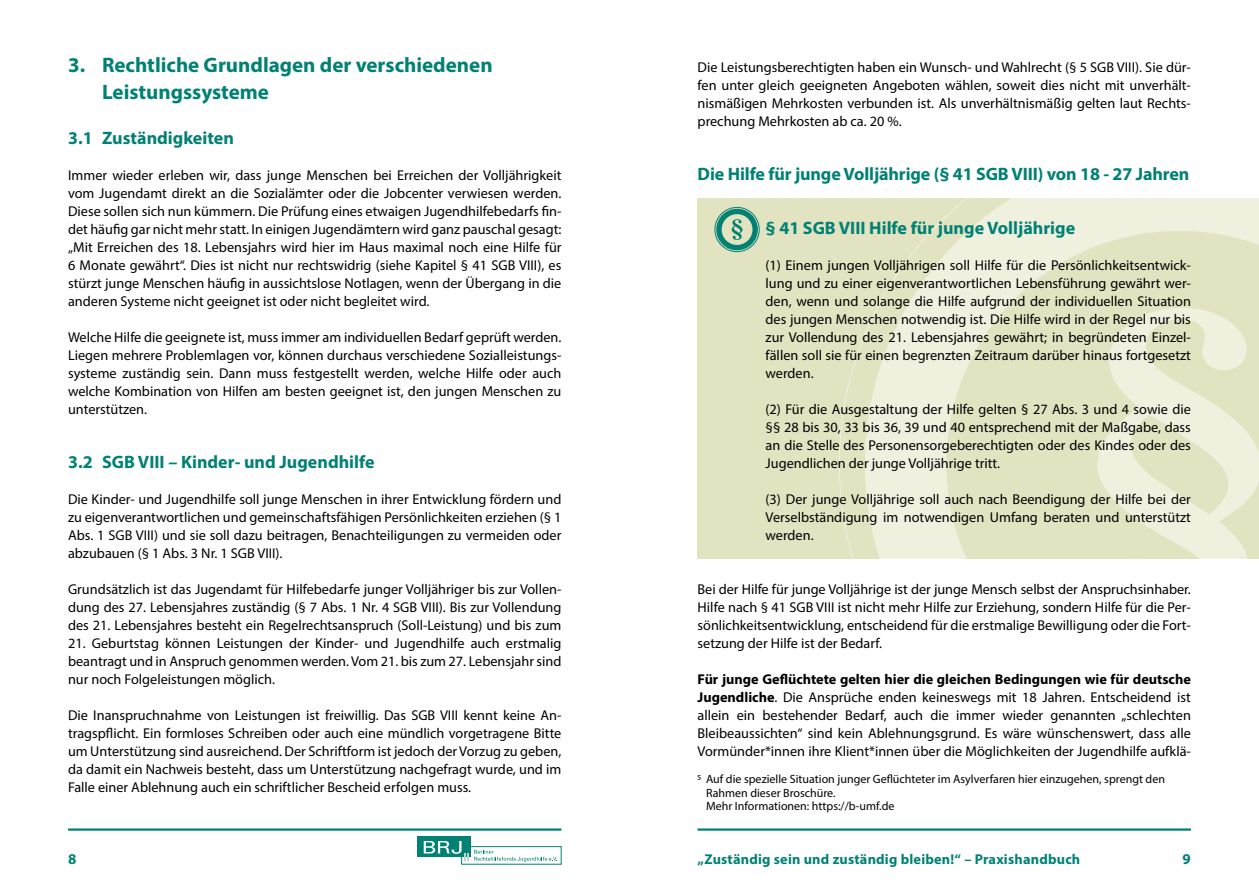
<style>
.page{position:relative;width:1259px;height:893px;background:#fff}
.page>*{position:absolute;margin:0;border:0;box-sizing:border-box;transform-origin:0 0}
.t1{font:700 21px/27px "Myriad Pro";color:#008174}
.t2{font:700 18px "Myriad Pro";color:#008174}
.t3{font:700 15px "Myriad Pro";color:#008174}
.t4{font:14.25px/18px "Myriad Pro";color:#000;text-align:justify}
.t5{font:700 14.25px "Myriad Pro";letter-spacing:.015em;color:#008174}
.t6{font:12px/13.5px "Myriad Pro";color:#000}
.s1{font-weight:700}
</style>
<div class="page">
<div style="left:697px;top:198px;width:562px;height:360px;background:#e2e3c0"></div>
<svg style="left:865px;top:198px;width:394px;height:361px"></svg>
<svg style="left:1097px;top:308px;width:162px;height:251px"></svg>
<hr style="left:697px;top:828px;width:494px;height:3px;background:#008174">
<hr style="left:68px;top:828px;width:493px;height:3px;background:#008174">
<div style="left:714px;top:207px;width:45px;height:45px;border:1px solid #008174;border-radius:50%"></div>
<svg style="left:716px;top:209px;width:42px;height:41px"></svg>
<div style="left:461px;top:846px;width:100px;height:18px;border:1px solid #008174"></div>
<div style="left:417px;top:837px;width:54px;height:20px;background:#008174"></div>
<svg style="left:474px;top:850px;width:83px;height:12px"></svg>
<svg style="left:424px;top:841px;width:44px;height:20px"></svg>
<h1 class="t1" style="left:102px;top:51px;width:392px;text-indent:-34px">3. Rechtliche Grundlagen der verschiedenen<br>Leistungssysteme</h1>
<p class="t2" style="left:68px;top:126px;width:167px">3.1 Zuständigkeiten</p>
<p class="t4" style="left:68px;top:166px;width:495px">Immer wieder erleben wir, dass junge Menschen bei Erreichen der Volljährigkeit vom Jugendamt direkt an die Sozialämter oder die Jobcenter verwiesen werden.<br>Diese sollen sich nun kümmern. Die Prüfung eines etwaigen Jugendhilfebedarfs fin&shy;det häufig gar nicht mehr statt. In einigen Jugendämtern wird ganz pauschal gesagt: „Mit Erreichen des 18. Lebensjahrs wird hier im Haus maximal noch eine Hilfe für 6 Monate gewährt“. Dies ist nicht nur rechtswidrig (siehe Kapitel § 41 SGB VIII), es stürzt junge Menschen häufig in aussichtslose Notlagen, wenn der Übergang in die anderen Systeme nicht geeignet ist oder nicht begleitet wird.</p>
<p class="t4" style="left:68px;top:328px;width:495px">Welche Hilfe die geeignete ist, muss immer am individuellen Bedarf geprüft werden.<br>Liegen mehrere Problemlagen vor, können durchaus verschiedene Sozialleistungs&shy;systeme zuständig sein. Dann muss festgestellt werden, welche Hilfe oder auch welche Kombination von Hilfen am besten geeignet ist, den jungen Menschen zu unterstützen.</p>
<p class="t2" style="left:68px;top:450px;width:308px">3.2 SGB VIII – Kinder- und Jugendhilfe</p>
<p class="t4" style="left:68px;top:490px;width:495px">Die Kinder- und Jugendhilfe soll junge Menschen in ihrer Entwicklung fördern und zu eigenverantwortlichen und gemeinschaftsfähigen Persönlichkeiten erziehen (§ 1<br>Abs. 1 SGB VIII) und sie soll dazu beitragen, Benachteiligungen zu vermeiden oder abzubauen (§ 1 Abs. 3 Nr. 1 SGB VIII).</p>
<p class="t4" style="left:68px;top:580px;width:495px">Grundsätzlich ist das Jugendamt für Hilfebedarfe junger Volljähriger bis zur Vollen&shy;dung des 27. Lebensjahres zuständig (§ 7 Abs. 1 Nr. 4 SGB VIII). Bis zur Vollendung des 21. Lebensjahres besteht ein Regelrechtsanspruch (Soll-Leistung) und bis zum</p>
<p class="t4" style="left:68px;top:634px;width:495px">21. Geburtstag können Leistungen der Kinder- und Jugendhilfe auch erstmalig beantragt und in Anspruch genommen werden. Vom 21. bis zum 27. Lebensjahr sind nur noch Folgeleistungen möglich.</p>
<p class="t4" style="left:68px;top:706px;width:495px">Die Inanspruchnahme von Leistungen ist freiwillig. Das SGB VIII kennt keine An&shy;tragspflicht. Ein formloses Schreiben oder auch eine mündlich vorgetragene Bitte um Unterstützung sind ausreichend. Der Schriftform ist jedoch der Vorzug zu geben, da damit ein Nachweis besteht, dass um Unterstützung nachgefragt wurde, und im Falle einer Ablehnung auch ein schriftlicher Bescheid erfolgen muss.</p>
<p class="t4" style="left:697px;top:58px;width:495px">Die Leistungsberechtigten haben ein Wunsch- und Wahlrecht (§ 5 SGB VIII). Sie dür&shy;fen unter gleich geeigneten Angeboten wählen, soweit dies nicht mit unverhält&shy;nismäßigen Mehrkosten verbunden ist. Als unverhältnismäßig gelten laut Rechts&shy;prechung Mehrkosten ab ca. 20 %.</p>
<p class="t2" style="left:697px;top:162px;width:493px">Die Hilfe für junge Volljährige (§ 41 SGB VIII) von 18 - 27 Jahren</p>
<p class="t2" style="left:765px;top:216px;width:311px">§ 41 SGB VIII Hilfe für junge Volljährige</p>
<p class="t4" style="left:765px;top:256px;width:427px">(1) Einem jungen Volljährigen soll Hilfe für die Persönlichkeitsentwick&shy;lung und zu einer eigenverantwortlichen Lebensführung gewährt wer&shy;den, wenn und solange die Hilfe aufgrund der individuellen Situation des jungen Menschen notwendig ist. Die Hilfe wird in der Regel nur bis zur Vollendung des 21. Lebensjahres gewährt; in begründeten Einzel&shy;fällen soll sie für einen begrenzten Zeitraum darüber hinaus fortgesetzt werden.</p>
<p class="t4" style="left:765px;top:400px;width:427px">(2) Für die Ausgestaltung der Hilfe gelten § 27 Abs. 3 und 4 sowie die §§ 28 bis 30, 33 bis 36, 39 und 40 entsprechend mit der Maßgabe, dass an die Stelle des Personensorgeberechtigten oder des Kindes oder des Jugendlichen der junge Volljährige tritt.</p>
<p class="t4" style="left:765px;top:490px;width:427px">(3) Der junge Volljährige soll auch nach Beendigung der Hilfe bei der Verselbständigung im notwendigen Umfang beraten und unterstützt werden.</p>
<p class="t4" style="left:697px;top:580px;width:495px">Bei der Hilfe für junge Volljährige ist der junge Mensch selbst der Anspruchsinhaber.<br>Hilfe nach § 41 SGB VIII ist nicht mehr Hilfe zur Erziehung, sondern Hilfe für die Per&shy;sönlichkeitsentwicklung, entscheidend für die erstmalige Bewilligung oder die Fort&shy;setzung der Hilfe ist der Bedarf.</p>
<p class="t4" style="left:697px;top:670px;width:495px"><span class="s1">Für junge Geflüchtete gelten hier die gleichen Bedingungen wie für deutsche Jugendliche</span>. Die Ansprüche enden keineswegs mit 18 Jahren. Entscheidend ist allein ein bestehender Bedarf, auch die immer wieder genannten „schlechten Bleibeaussichten“ sind kein Ablehnungsgrund. Es wäre wünschenswert, dass alle Vormünder*innen ihre Klient*innen über die Möglichkeiten der Jugendhilfe aufklä-</p>
<p class="t6" style="left:706px;top:772px;width:460px;text-indent:-9px">5 Auf die spezielle Situation junger Geflüchteter im Asylverfaren hier einzugehen, sprengt den<br>Rahmen dieser Broschüre.<br>Mehr Informationen: https://b-umf.de</p>
<p class="t3" style="left:68px;top:849px;width:10px">8</p>
<p class="t5" style="left:697px;top:850px;width:384px">„Zuständig sein und zuständig bleiben!“ – Praxishandbuch</p>
<p class="t3" style="left:1182px;top:849px;width:10px">9</p>
</div>
